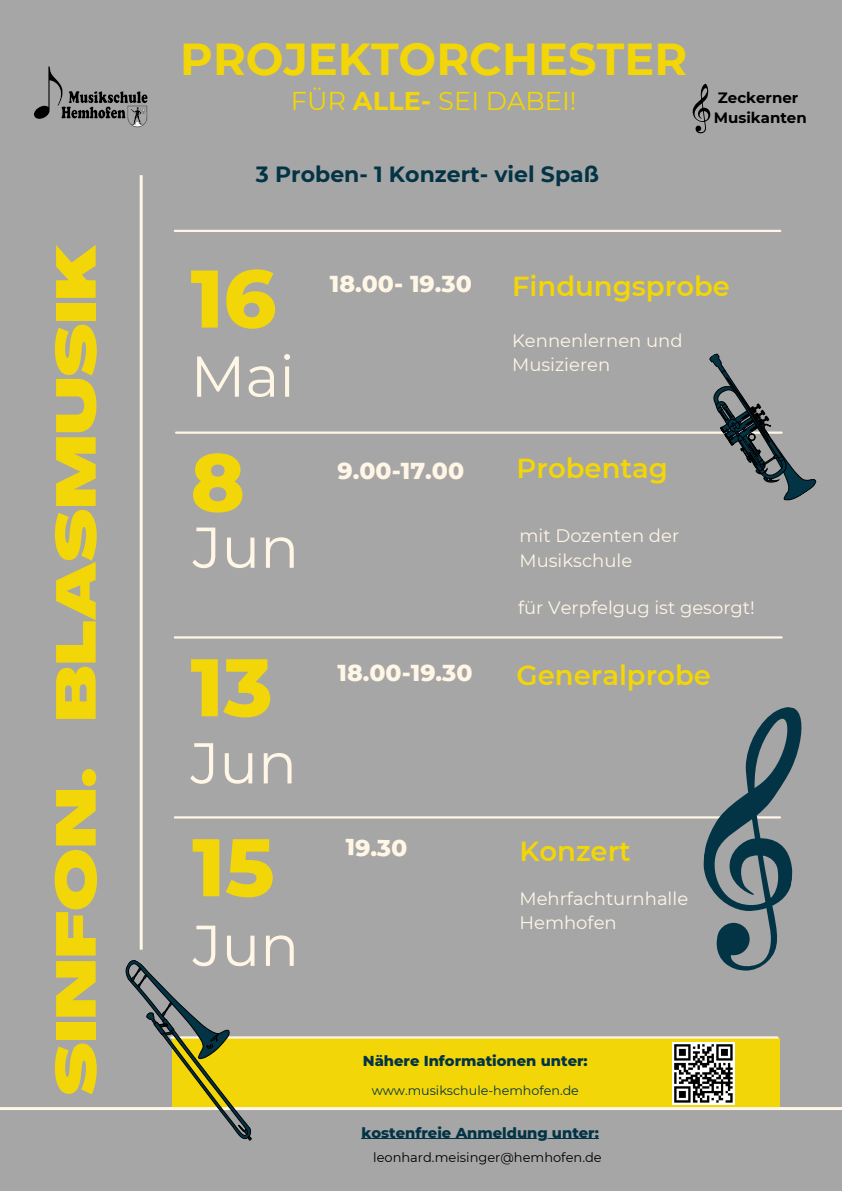
<style>
.page{position:relative;width:842px;height:1191px;background:#fff}
.page>*{position:absolute;margin:0;border:0;box-sizing:border-box;transform-origin:0 0}
.t1{font:800 81.5px "Montserrat";color:#f2d607}
.t2{font:57.5px "Montserrat";color:#fff6e6}
.t3{font:900 55px "Agrandir Grand";color:#f2d607}
.t4{font:700 44.7px "Montserrat";color:#f2d607}
.t5{font:600 27.5px "Montserrat";color:#f2d607}
.t6{font:25.7px "Montserrat";color:#f2d607}
.t7{font:800 23.5px "Montserrat";color:#fff6e6}
.t8{font:700 22px "Montserrat";color:#033446}
.t9{font:18px/24.8px "Montserrat";color:#fff6e6}
.t10{font:700 15px "Montserrat";color:#000}
.t11{font:800 14.7px "Montserrat";color:#033446}
.t12{font:13px "Montserrat";color:#000}
.t13{font:12.7px "Montserrat";color:#033446}
.s1{font-weight:700}
</style>
<div class="page">
<div style="left:0;top:0;width:842px;height:1190px;background:#a6a6a6"></div>
<hr style="left:176px;top:431px;width:606px;height:3px;background:#fff6e6">
<hr style="left:175px;top:636px;width:607px;height:2px;background:#fff6e6">
<hr style="left:175px;top:816px;width:605px;height:2px;background:#fff6e6">
<div style="left:172px;top:1037px;width:608px;height:72px;background:#f2d607"></div>
<hr style="left:171px;top:1036px;width:606px;height:2px;background:#fff6e6">
<hr style="left:0;top:1106px;width:842px;height:3px;background:#fff6e6">
<svg style="left:692px;top:707px;width:110px;height:264px"></svg>
<svg style="left:709px;top:353px;width:108px;height:148px"></svg>
<img style="left:34px;top:66px;width:114px;height:62px">
<svg style="left:82px;top:960px;width:214px;height:180px"></svg>
<hr style="left:140px;top:175px;width:3px;height:774px;background:#fff6e6">
<svg style="left:692px;top:84px;width:18px;height:50px"></svg>
<img style="left:673px;top:1042px;width:61px;height:62px">
<hr style="left:361px;top:1138px;width:238px;height:1px;background:#033446">
<hr style="left:175px;top:230px;width:605px;height:2px;background:#fff6e6">
<h3 class="t3" style="left:54px;top:1095px;width:852px;rotate:-90deg">SINFON. BLASMUSIK</h3>
<h4 class="t4" style="left:180px;top:32px;width:508px">PROJEKTORCHESTER</h4>
<h4 class="t6" style="left:291px;top:85px;width:287px">FÜR <span class="s1">ALLE-</span> SEI DABEI!</h4>
<p class="t8" style="left:256px;top:161px;width:345px">3 Proben- 1 Konzert- viel Spaß</p>
<p class="t10" style="left:718px;top:88px;width:82px">Zeckerner</p>
<p class="t10" style="left:714px;top:109px;width:94px">Musikanten</p>
<p class="t1" style="left:191px;top:249px;width:87px">16</p>
<h6 class="t2" style="left:191px;top:341px;width:106px">Mai</h6>
<h4 class="t1" style="left:191px;top:432px;width:56px">8</h4>
<h6 class="t2" style="left:193px;top:512px;width:108px">Jun</h6>
<h5 class="t1" style="left:191px;top:637px;width:84px">13</h5>
<p class="t2" style="left:191px;top:727px;width:108px">Jun</p>
<h2 class="t1" style="left:192px;top:817px;width:84px">15</h2>
<h4 class="t2" style="left:193px;top:910px;width:108px">Jun</h4>
<h5 class="t7" style="left:330px;top:269px;width:143px">18.00- 19.30</h5>
<p class="t5" style="left:512px;top:269px;width:219px">Findungsprobe</p>
<p class="t9" style="left:512px;top:328px;width:172px">Kennenlernen und<br>Musizieren</p>
<h5 class="t7" style="left:337px;top:456px;width:128px">9.00-17.00</h5>
<p class="t5" style="left:517px;top:452px;width:153px">Probentag</p>
<h2 class="t7" style="left:337px;top:658px;width:137px">18.00-19.30</h2>
<h5 class="t9" style="left:519px;top:523px;width:161px">mit Dozenten der<br>Musikschule</h5>
<p class="t9" style="left:518px;top:594px;width:238px">für Verpfelgug ist gesorgt!</p>
<h4 class="t5" style="left:517px;top:658px;width:196px">Generalprobe</h4>
<p class="t7" style="left:346px;top:832px;width:63px;rotate:1deg">19.30</p>
<h6 class="t5" style="left:519px;top:834px;width:113px">Konzert</h6>
<h6 class="t9" style="left:519px;top:885px;width:170px">Mehrfachturnhalle<br>Hemhofen</h6>
<p class="t11" style="left:363px;top:1051px;width:226px">Nähere Informationen unter:</p>
<h5 class="t13" style="left:372px;top:1082px;width:209px">www.musikschule-hemhofen.de</h5>
<h2 class="t11" style="left:361px;top:1123px;width:239px">kostenfreie Anmeldung unter:</h2>
<h2 class="t12" style="left:373px;top:1149px;width:230px">leonhard.meisinger@hemhofen.de</h2>
</div>
